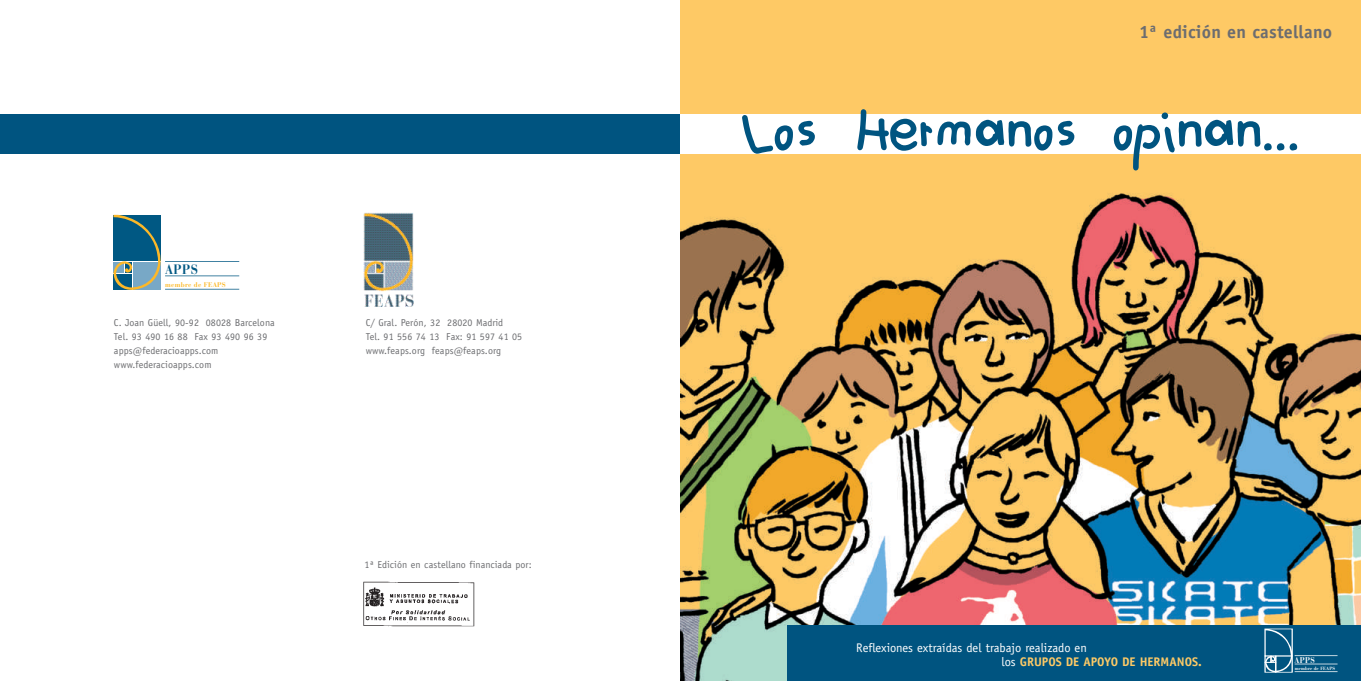
<style>
.page{position:relative;width:1361px;height:681px;background:#fff}
.page>*{position:absolute;margin:0;border:0;box-sizing:border-box;transform-origin:0 0}
.t1{font:75px "Maria";color:#005480}
.t2{font:700 18px "Officina Sans";letter-spacing:.01em;color:#6c6d70}
.t3{font:700 13.6px "Bauer Bodoni";color:#005883;scale:.88 1}
.t4{font:12.5px/14px "Officina Sans";color:#fff}
.t5{font:10px/13.9px "Officina Sans";letter-spacing:.01em;color:#6c6d70}
.t6{font:700 8.3px "Bauer Bodoni";color:#fff;scale:.88 1}
.t7{font:700 6.8px "Bauer Bodoni";letter-spacing:.05em;color:#fcb828;scale:.95 1}
.t8{font:700 4.7px "Bauer Bodoni";letter-spacing:.03em;color:#fff;scale:.95 1}
.s1{font-weight:700;color:#feca66}
</style>
<div class="page">
<div style="left:0;top:114px;width:680px;height:39px;background:#005480"></div>
<img style="left:680px;top:0;width:680px;height:680px">
<div style="left:680px;top:114px;width:680px;height:39px;background:#fff"></div>
<div style="left:786px;top:624px;width:461px;height:56px;background:#005480"></div>
<div style="left:1247px;top:624px;width:113px;height:56px;background:#005480"></div>
<svg style="left:1265px;top:628px;width:28px;height:44px"></svg>
<hr style="left:1294px;top:671px;width:43px;height:1px;background:#fff">
<hr style="left:1294px;top:663px;width:43px;height:1px;background:#fff">
<hr style="left:1294px;top:655px;width:43px;height:1px;background:#fff">
<svg style="left:113px;top:215px;width:48px;height:75px;background:#3e7889"></svg>
<hr style="left:165px;top:289px;width:74px;height:1px;background:#005883">
<hr style="left:165px;top:275px;width:74px;height:1px;background:#005883">
<hr style="left:165px;top:261px;width:74px;height:1px;background:#005883">
<img style="left:363px;top:213px;width:50px;height:94px">
<img style="left:363px;top:581px;width:112px;height:46px">
<h3 class="t3" style="left:165px;top:264px;width:39px">APPS</h3>
<p class="t7" style="left:165px;top:282px;width:65px">membre de FEAPS</p>
<p class="t5" style="left:114px;top:316px;width:162px">C. Joan Güell, 90-92 08028 Barcelona<br>Tel. 93 490 16 88 Fax 93 490 96 39 apps@federacioapps.com www.federacioapps.com</p>
<p class="t5" style="left:366px;top:316px;width:158px">C/ Gral. Perón, 32 28020 Madrid<br>Tel. 91 556 74 13 Fax: 91 597 41 05 www.feaps.org feaps@feaps.org</p>
<p class="t5" style="left:364px;top:558px;width:169px">1ª Edición en castellano financiada por:</p>
<h2 class="t2" style="left:1139px;top:25px;width:195px">1ª edición en castellano</h2>
<h1 class="t1" style="left:742px;top:78px;width:559px">Los Hermanos opinan...</h1>
<p class="t4" style="left:1001px;top:641px;width:202px;text-indent:-145px">Reflexiones extraídas del trabajo realizado en<br>los <span class="s1">GRUPOS DE APOYO DE HERMANOS.</span></p>
<p class="t6" style="left:1294px;top:657px;width:25px">APPS</p>
<p class="t8" style="left:1294px;top:666px;width:44px">membre de FEAPS</p>
</div>
